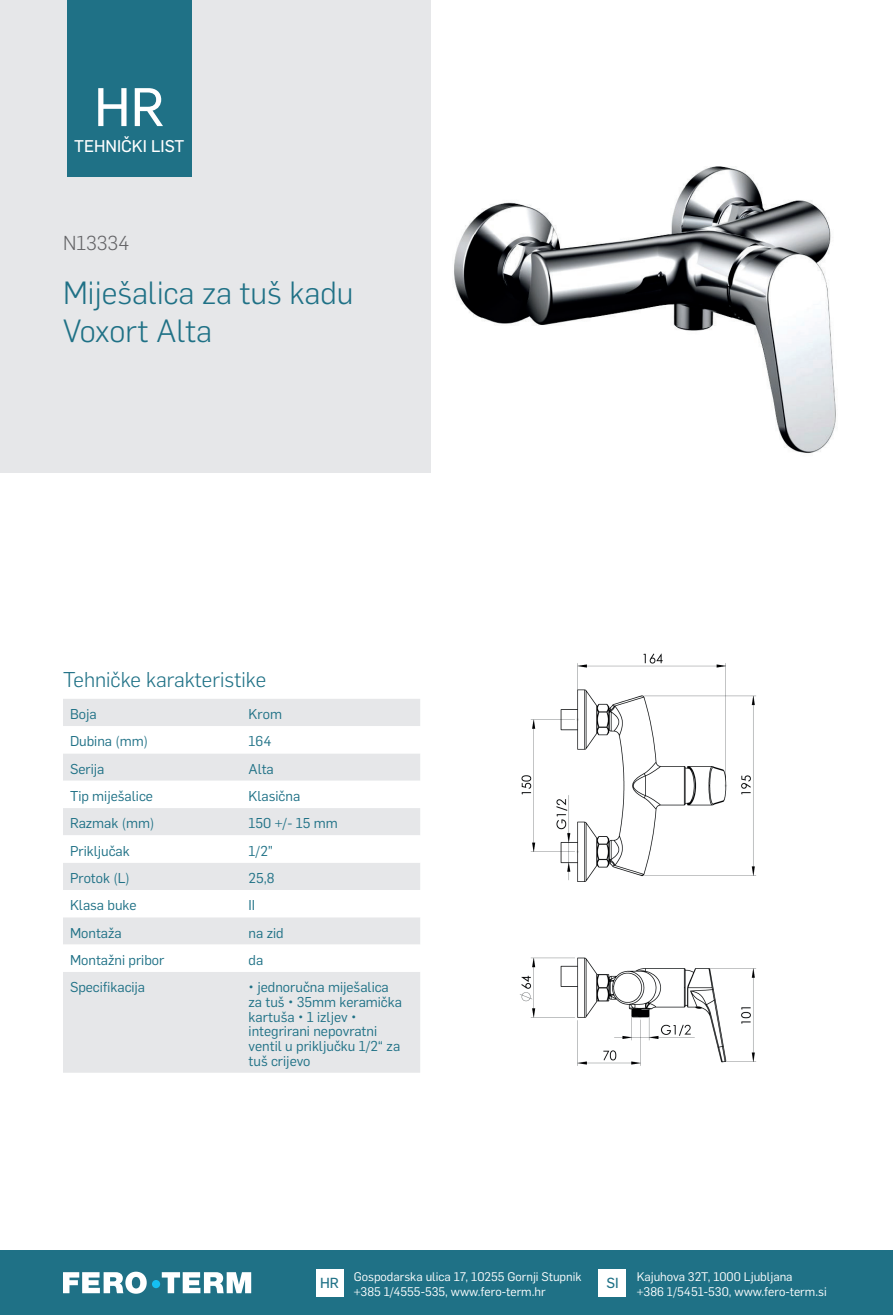
<style>
.page{position:relative;width:893px;height:1315px;background:#fff}
.page>*{position:absolute;margin:0;border:0;box-sizing:border-box;transform-origin:0 0}
.t1{font:53.2px "Flama Basic";color:#fff}
.t2{font:300 31.5px/37.8px "Flama";color:#1f7186}
.t3{font:300 21px "Flama";color:#1f7186}
.t4{font:300 19.78px "Flama";color:#636366}
.t5{font:16.62px "Flama Basic";color:#fff}
.t6{font:14.35px "Flama Basic";color:#1f7186}
.t7{font:14px/14.7px "Flama";color:#1f7186}
.t8{font:12.25px/15.8px "Flama";color:#fff}
</style>
<div class="page">
<img style="left:520px;top:653px;width:236px;height:413px">
<img style="left:454px;top:166px;width:382px;height:288px">
<div style="left:0;top:1250px;width:893px;height:65px;background:#1f7186"></div>
<div style="left:316px;top:1269px;width:27px;height:27px;background:#fff"></div>
<div style="left:599px;top:1269px;width:27px;height:27px;background:#fff"></div>
<svg style="left:63px;top:1271px;width:188px;height:22px"></svg>
<div style="left:152px;top:1280px;width:8px;height:8px;background:#15c0f2;border-radius:50%"></div>
<div style="left:0;top:0;width:430px;height:472px;background:#e6e7e9"></div>
<div style="left:67px;top:0;width:124px;height:177px;background:#1f7186"></div>
<div style="left:63px;top:699px;width:357px;height:373px;background:#e6e7e9"></div>
<svg style="left:63px;top:726px;width:357px;height:246px"></svg>
<h1 class="t1" style="left:94px;top:70px;width:72px">HR</h1>
<p class="t5" style="left:74px;top:134px;width:112px">TEHNIČKI LIST</p>
<h3 class="t4" style="left:63px;top:229px;width:68px">N13334</h3>
<h2 class="t2" style="left:63px;top:272px;width:292px">Miješalica za tuš kadu<br>Voxort Alta</h2>
<h3 class="t3" style="left:63px;top:665px;width:205px">Tehničke karakteristike</h3>
<p class="t7" style="left:70px;top:706px;width:28px">Boja</p>
<p class="t7" style="left:249px;top:706px;width:35px">Krom</p>
<p class="t7" style="left:70px;top:733px;width:80px">Dubina (mm)</p>
<p class="t7" style="left:249px;top:733px;width:24px">164</p>
<p class="t7" style="left:70px;top:760px;width:36px">Serija</p>
<p class="t7" style="left:249px;top:760px;width:27px">Alta</p>
<p class="t7" style="left:70px;top:788px;width:85px">Tip miješalice</p>
<p class="t7" style="left:249px;top:788px;width:53px">Klasična</p>
<p class="t7" style="left:70px;top:815px;width:86px">Razmak (mm)</p>
<p class="t7" style="left:249px;top:815px;width:91px">150 +/- 15 mm</p>
<p class="t7" style="left:70px;top:842px;width:61px">Priključak</p>
<p class="t7" style="left:249px;top:842px;width:26px">1/2”</p>
<p class="t7" style="left:70px;top:869px;width:61px">Protok (L)</p>
<p class="t7" style="left:249px;top:869px;width:27px">25,8</p>
<p class="t7" style="left:70px;top:897px;width:68px">Klasa buke</p>
<p class="t7" style="left:249px;top:897px;width:8px">II</p>
<p class="t7" style="left:70px;top:924px;width:53px">Montaža</p>
<p class="t7" style="left:249px;top:924px;width:37px">na zid</p>
<p class="t7" style="left:70px;top:951px;width:96px">Montažni pribor</p>
<p class="t7" style="left:249px;top:951px;width:16px">da</p>
<p class="t7" style="left:70px;top:979px;width:77px">Specifikacija</p>
<p class="t7" style="left:249px;top:979px;width:155px">• jednoručna miješalica za tuš • 35mm keramička kartuša • 1 izljev • integrirani nepovratni ventil u priključku 1/2“ za tuš crijevo</p>
<p class="t6" style="left:320px;top:1272px;width:20px">HR</p>
<p class="t8" style="left:637px;top:1267px;width:191px">Kajuhova 32T, 1000 Ljubljana<br>+386 1/5451-530, www.fero-term.si</p>
<p class="t8" style="left:354px;top:1267px;width:229px">Gospodarska ulica 17, 10255 Gornji Stupnik +385 1/4555-535, www.fero-term.hr</p>
<p class="t6" style="left:606px;top:1272px;width:14px">SI</p>
</div>
